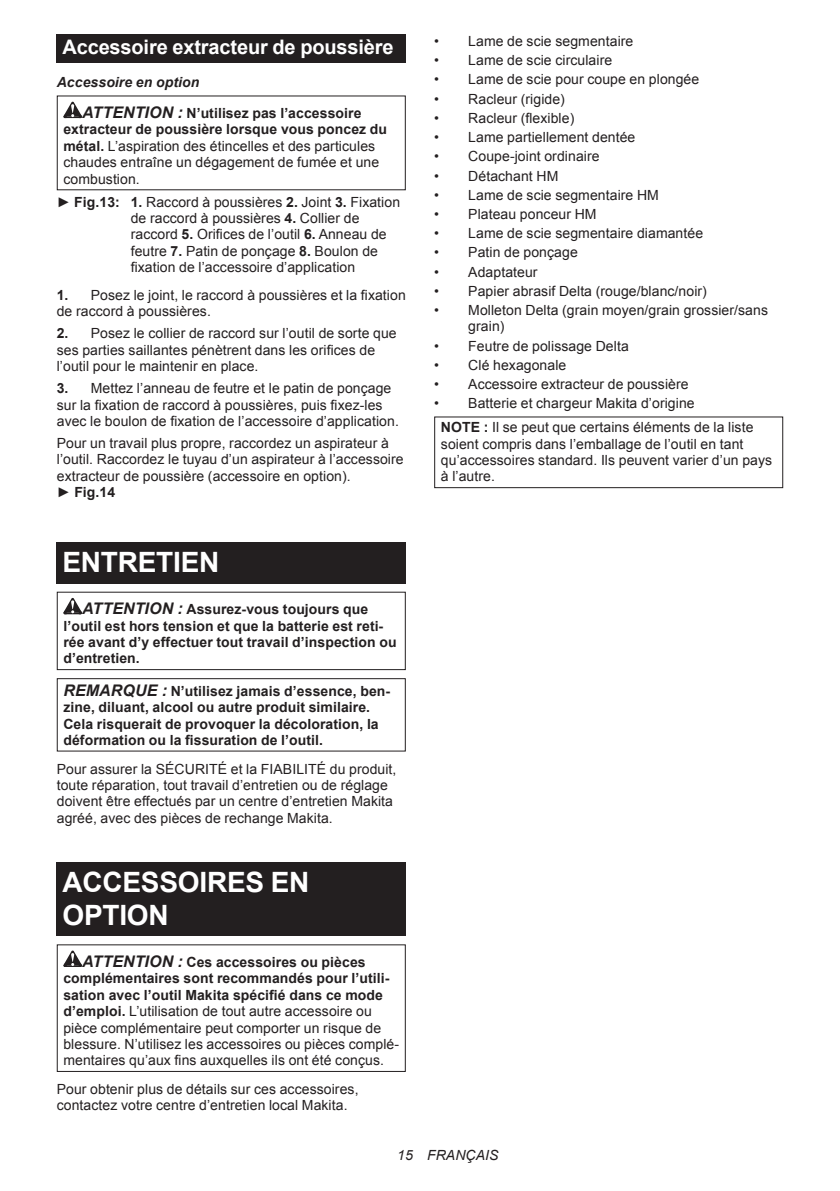
<style>
.page{position:relative;width:840px;height:1191px;background:#fff}
.page>*{position:absolute;margin:0;border:0;box-sizing:border-box;transform-origin:0 0}
.t1{font:700 28px/32.8px "Arial";letter-spacing:-.01em;color:#fff}
.t2{font:700 20px "Arial";letter-spacing:-.01em;color:#fff}
.t3{font:14px/16.4px "Arial";letter-spacing:.005em;color:#231f20}
.t4{font:700 14px/16.4px "Arial";letter-spacing:.005em;color:#231f20}
.t5{font:italic 14px "Arial";letter-spacing:.005em;color:#231f20}
.s1{font-style:italic}
.s2{font-style:italic;font-size:16px}
.s3{font-weight:700}
.s4{font-weight:700;font-style:italic;font-size:16px}
</style>
<div class="page">
<div style="left:57px;top:34px;width:348px;height:29px;background:#231f20"></div>
<svg style="left:63px;top:102px;width:19px;height:16px"></svg>
<div style="left:57px;top:542px;width:348px;height:41px;background:#231f20"></div>
<svg style="left:63px;top:598px;width:19px;height:16px"></svg>
<div style="left:57px;top:591px;width:348px;height:79px;border:1px solid #231f20"></div>
<div style="left:57px;top:678px;width:348px;height:73px;border:1px solid #231f20"></div>
<div style="left:57px;top:862px;width:348px;height:74px;background:#231f20"></div>
<svg style="left:63px;top:950px;width:19px;height:17px"></svg>
<div style="left:57px;top:944px;width:348px;height:128px;border:1px solid #231f20"></div>
<div style="left:434px;top:416px;width:348px;height:72px;border:1px solid #231f20"></div>
<h2 class="t2" style="left:62px;top:39px;width:332px">Accessoire extracteur de poussière</h2>
<p class="t4" style="left:82px;top:68px;width:281px;line-height:30.6px;text-indent:-25px"><span class="s1">Accessoire en option<br></span><span class="s2">ATTENTION :</span> N’utilisez pas l’accessoire</p>
<p class="t3" style="left:63px;top:121px;width:325px"><span class="s3">extracteur de poussière lorsque vous poncez du métal.</span> L’aspiration des étincelles et des particules chaudes entraîne un dégagement de fumée et une combustion.</p>
<p class="t3" style="left:131px;top:194px;width:271px;text-indent:-74px">► <span class="s3">Fig.13: 1.</span> Raccord à poussières <span class="s3">2.</span> Joint <span class="s3">3.</span> Fixation de raccord à poussières <span class="s3">4.</span> Collier de raccord <span class="s3">5.</span> Orifices de l’outil <span class="s3">6.</span> Anneau de feutre <span class="s3">7.</span> Patin de ponçage <span class="s3">8.</span> Boulon de fixation de l’accessoire d’application</p>
<p class="t3" style="left:57px;top:287px;width:350px"><span class="s3">1.</span> Posez le joint, le raccord à poussières et la fixation de raccord à poussières.</p>
<p class="t3" style="left:57px;top:325px;width:341px"><span class="s3">2.</span> Posez le collier de raccord sur l’outil de sorte que ses parties saillantes pénètrent dans les orifices de l’outil pour le maintenir en place.</p>
<p class="t3" style="left:57px;top:380px;width:343px"><span class="s3">3.</span> Mettez l’anneau de feutre et le patin de ponçage sur la fixation de raccord à poussières, puis fixez-les avec le boulon de fixation de l’accessoire d’application.</p>
<p class="t3" style="left:57px;top:435px;width:348px">Pour un travail plus propre, raccordez un aspirateur à l’outil. Raccordez le tuyau d’un aspirateur à l’accessoire extracteur de poussière (accessoire en option).<br>► <span class="s3">Fig.14</span></p>
<h1 class="t1" style="left:62px;top:548px;width:158px">ENTRETIEN</h1>
<p class="t4" style="left:63px;top:602px;width:334px;text-indent:19px"><span class="s2">ATTENTION :</span> Assurez-vous toujours que l’outil est hors tension et que la batterie est reti&shy;rée avant d’y effectuer tout travail d’inspection ou d’entretien.</p>
<p class="t4" style="left:63px;top:684px;width:328px"><span class="s2">REMARQUE :</span> N’utilisez jamais d’essence, ben&shy;zine, diluant, alcool ou autre produit similaire.<br>Cela risquerait de provoquer la décoloration, la déformation ou la fissuration de l’outil.</p>
<p class="t3" style="left:57px;top:760px;width:341px">Pour assurer la SÉCURITÉ et la FIABILITÉ du produit, toute réparation, tout travail d’entretien ou de réglage doivent être effectués par un centre d’entretien Makita agréé, avec des pièces de rechange Makita.</p>
<h1 class="t1" style="left:62px;top:868px;width:248px">ACCESSOIRES EN<br>OPTION</h1>
<p class="t3" style="left:63px;top:954px;width:337px;text-indent:19px"><span class="s4">ATTENTION :</span> <span class="s3">Ces accessoires ou pièces complémentaires sont recommandés pour l’utili&shy;sation avec l’outil Makita spécifié dans ce mode d’emploi.</span> L’utilisation de tout autre accessoire ou pièce complémentaire peut comporter un risque de blessure. N’utilisez les accessoires ou pièces complé&shy;mentaires qu’aux fins auxquelles ils ont été conçus.</p>
<p class="t3" style="left:57px;top:1081px;width:303px">Pour obtenir plus de détails sur ces accessoires, contactez votre centre d’entretien local Makita.</p>
<p class="t3" style="left:434px;top:34px;width:200px">• Lame de scie segmentaire</p>
<p class="t3" style="left:434px;top:53px;width:179px">• Lame de scie circulaire</p>
<p class="t3" style="left:434px;top:73px;width:266px">• Lame de scie pour coupe en plongée</p>
<p class="t3" style="left:434px;top:92px;width:132px">• Racleur (rigide)</p>
<p class="t3" style="left:434px;top:110px;width:141px">• Racleur (flexible)</p>
<p class="t3" style="left:434px;top:130px;width:202px">• Lame partiellement dentée</p>
<p class="t3" style="left:434px;top:148px;width:167px">• Coupe-joint ordinaire</p>
<p class="t3" style="left:434px;top:169px;width:126px">• Détachant HM</p>
<p class="t3" style="left:434px;top:188px;width:226px">• Lame de scie segmentaire HM</p>
<p class="t3" style="left:434px;top:206px;width:164px">• Plateau ponceur HM</p>
<p class="t3" style="left:434px;top:226px;width:270px">• Lame de scie segmentaire diamantée</p>
<p class="t3" style="left:434px;top:244px;width:145px">• Patin de ponçage</p>
<p class="t3" style="left:434px;top:264px;width:105px">• Adaptateur</p>
<p class="t3" style="left:434px;top:283px;width:274px">• Papier abrasif Delta (rouge/blanc/noir)</p>
<p class="t3" style="left:468px;top:303px;width:301px;text-indent:-34px">• Molleton Delta (grain moyen/grain grossier/sans grain)</p>
<p class="t3" style="left:434px;top:339px;width:196px">• Feutre de polissage Delta</p>
<p class="t3" style="left:434px;top:358px;width:133px">• Clé hexagonale</p>
<p class="t3" style="left:434px;top:376px;width:256px">• Accessoire extracteur de poussière</p>
<p class="t3" style="left:440px;top:391px;width:314px;line-height:23.8px;text-indent:-7px">• Batterie et chargeur Makita d’origine<br><span class="s3">NOTE :</span> Il se peut que certains éléments de la liste</p>
<p class="t3" style="left:440px;top:435px;width:332px">soient compris dans l’emballage de l’outil en tant qu’accessoires standard. Ils peuvent varier d’un pays à l’autre.</p>
<p class="t5" style="left:397px;top:1150px;width:103px">15 FRANÇAIS</p>
</div>
